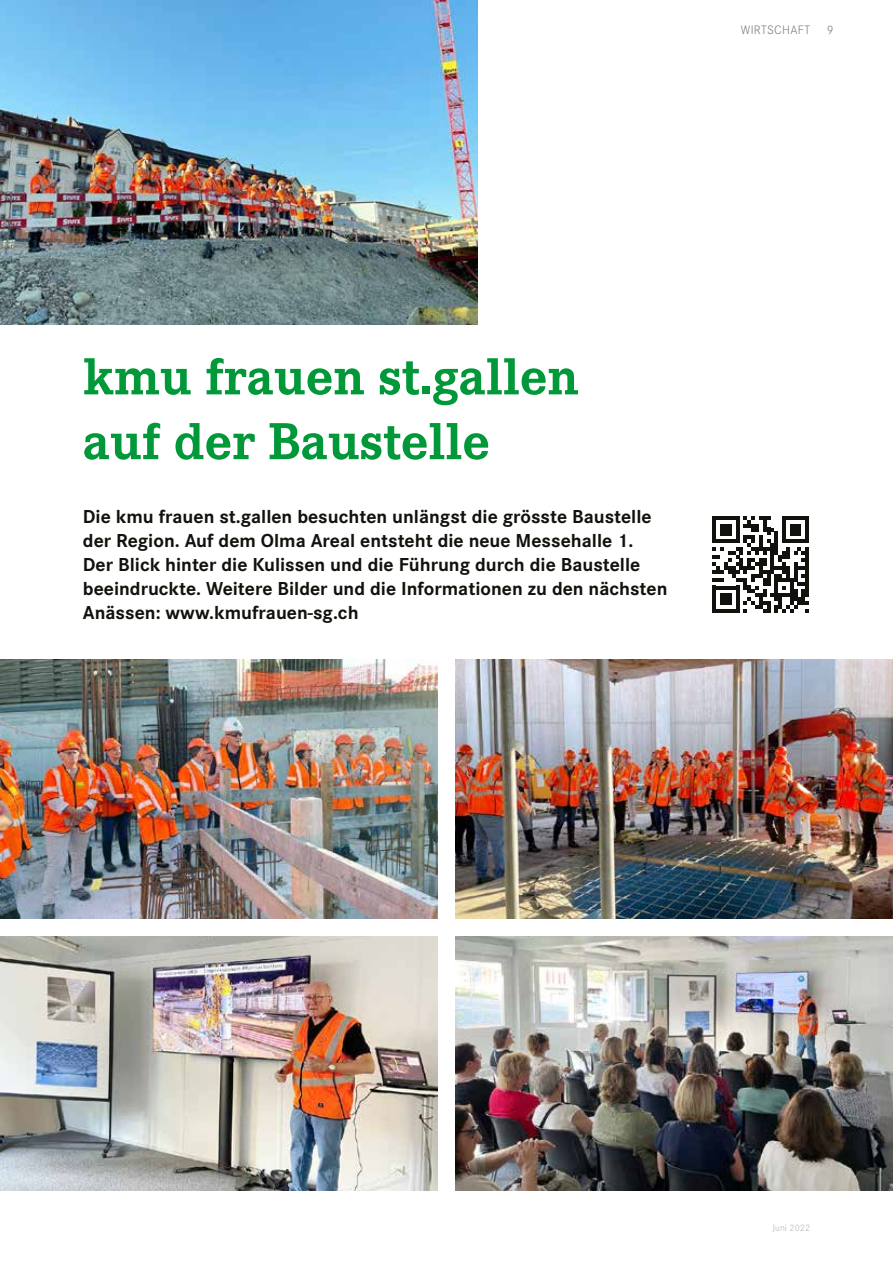
<style>
.page{position:relative;width:893px;height:1263px;background:#fff}
.page>*{position:absolute;margin:0;border:0;box-sizing:border-box;transform-origin:0 0}
.t1{font:700 54px/64.8px "Corporate E";color:#009839}
.t2{font:700 19.5px/24px "Corporate S";color:#12120d}
.t3{font:300 12.75px "Corporate S";letter-spacing:.025em;color:#7b7d7c}
.t4{font:300 9.75px "Corporate S";letter-spacing:.01em;color:#b4b5b5}
</style>
<div class="page">
<img style="left:0;top:659px;width:437px;height:259px">
<img style="left:0;top:936px;width:437px;height:255px">
<img style="left:0;top:0;width:478px;height:324px">
<img style="left:455px;top:659px;width:438px;height:259px">
<img style="left:455px;top:936px;width:438px;height:255px">
<svg style="left:712px;top:516px;width:97px;height:97px"></svg>
<p class="t3" style="left:741px;top:22px;width:71px">WIRTSCHAFT</p>
<p class="t3" style="left:827px;top:22px;width:8px">9</p>
<h1 class="t1" style="left:83px;top:342px;width:497px">kmu frauen st.gallen auf der Baustelle</h1>
<p class="t2" style="left:83px;top:504px;width:586px">Die kmu frauen st.gallen besuchten unlängst die grösste Baustelle der Region. Auf dem Olma Areal entsteht die neue Messehalle 1.<br>Der Blick hinter die Kulissen und die Führung durch die Baustelle beeindruckte. Weitere Bilder und die Informationen zu den nächsten Anässen: www.kmufrauen-sg.ch</p>
<p class="t4" style="left:773px;top:1222px;width:39px">Juni 2022</p>
</div>
